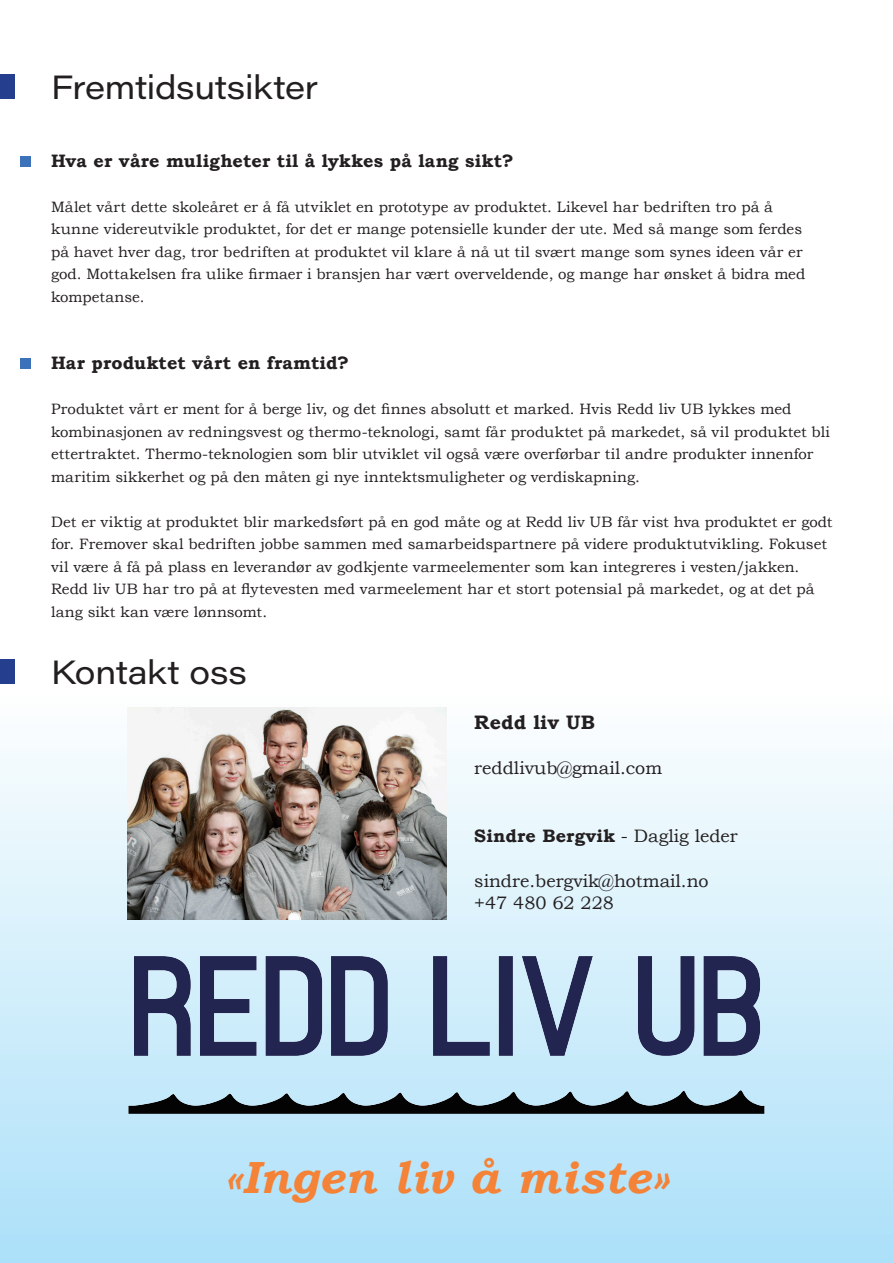
<style>
.page{position:relative;width:893px;height:1263px;background:#fff}
.page>*{position:absolute;margin:0;border:0;box-sizing:border-box;transform-origin:0 0}
.t1{font:italic 700 45px "Bookman Old Style";letter-spacing:.015em;color:#f48237}
.t2{font:33px "Acumin Pro Wide";letter-spacing:-.01em;color:#231f20}
.t3{font:700 19.5px "Bookman Old Style";letter-spacing:.01em;color:#231f20}
.t4{font:700 18px "Bookman Old Style";letter-spacing:.01em;color:#231f20}
.t5{font:18px "Bookman Old Style";color:#231f20}
.t6{font:15px/22.5px "Bookman Old Style";color:#231f20}
.s1{font-weight:400}
</style>
<div class="page">
<div style="left:0;top:687px;width:893px;height:576px;background:linear-gradient(to bottom,#fefefe,#abe0f9)"></div>
<img style="left:128px;top:707px;width:318px;height:212px">
<img style="left:128px;top:944px;width:637px;height:172px">
<div style="left:20px;top:156px;width:11px;height:10px;background:#3c72b9"></div>
<div style="left:20px;top:358px;width:11px;height:11px;background:#3c72b9"></div>
<div style="left:0;top:659px;width:14px;height:25px;background:#253f8e"></div>
<div style="left:0;top:74px;width:14px;height:25px;background:#253f8e"></div>
<p class="t2" style="left:51px;top:64px;width:268px">Fremtidsutsikter</p>
<p class="t4" style="left:51px;top:147px;width:464px">Hva er våre muligheter til å lykkes på lang sikt?</p>
<p class="t6" style="left:51px;top:195px;width:756px">Målet vårt dette skoleåret er å få utviklet en prototype av produktet. Likevel har bedriften tro på å kunne videreutvikle produktet, for det er mange potensielle kunder der ute. Med så mange som ferdes på havet hver dag, tror bedriften at produktet vil klare å nå ut til svært mange som synes ideen vår er god. Mottakelsen fra ulike firmaer i bransjen har vært overveldende, og mange har ønsket å bidra med kompetanse.</p>
<p class="t4" style="left:51px;top:350px;width:299px">Har produktet vårt en framtid?</p>
<p class="t6" style="left:51px;top:398px;width:780px">Produktet vårt er ment for å berge liv, og det finnes absolutt et marked. Hvis Redd liv UB lykkes med kombinasjonen av redningsvest og thermo-teknologi, samt får produktet på markedet, så vil produktet bli ettertraktet. Thermo-teknologien som blir utviklet vil også være overførbar til andre produkter innenfor maritim sikkerhet og på den måten gi nye inntektsmuligheter og verdiskapning.</p>
<p class="t6" style="left:51px;top:510px;width:783px">Det er viktig at produktet blir markedsført på en god måte og at Redd liv UB får vist hva produktet er godt for. Fremover skal bedriften jobbe sammen med samarbeidspartnere på videre produktutvikling. Fokuset vil være å få på plass en leverandør av godkjente varmeelementer som kan integreres i vesten/jakken.</p>
<p class="t6" style="left:51px;top:578px;width:765px">Redd liv UB har tro på at flytevesten med varmeelement har et stort potensial på markedet, og at det på lang sikt kan være lønnsomt.</p>
<p class="t2" style="left:51px;top:649px;width:198px">Kontakt oss</p>
<p class="t3" style="left:474px;top:708px;width:122px">Redd liv UB</p>
<p class="t5" style="left:474px;top:756px;width:189px">reddlivub@gmail.com</p>
<p class="t4" style="left:474px;top:822px;width:265px">Sindre Bergvik <span class="s1">- Daglig leder</span></p>
<p class="t5" style="left:474px;top:869px;width:236px">sindre.bergvik@hotmail.no</p>
<p class="t5" style="left:474px;top:891px;width:141px">+47 480 62 228</p>
<p class="t1" style="left:225px;top:1144px;width:445px">«Ingen liv å miste»</p>
</div>
